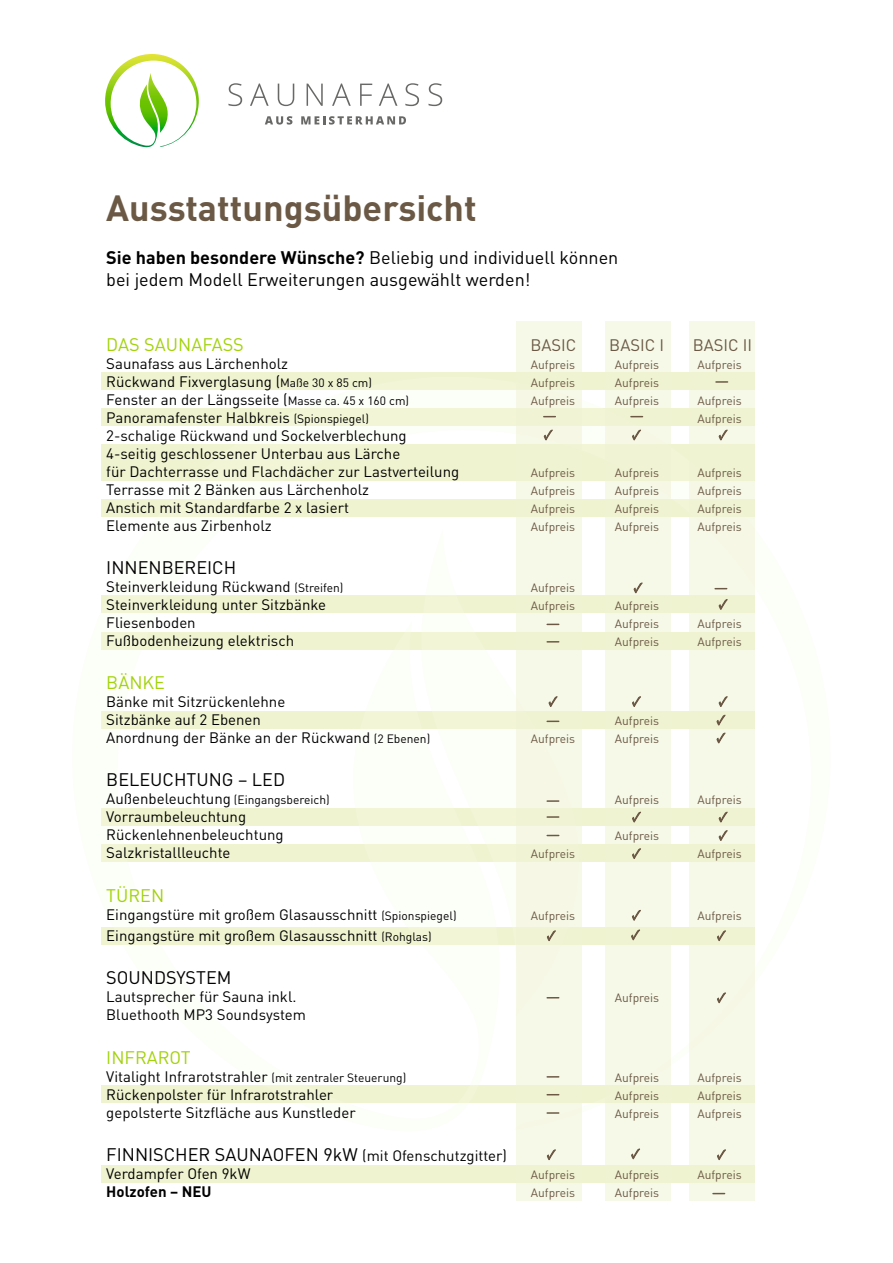
<style>
.page{position:relative;width:893px;height:1263px;background:#fff}
.page>*{position:absolute;margin:0;border:0;box-sizing:border-box;transform-origin:0 0}
.t1{font:700 36px "DIN";color:#6b5945}
.t2{font:18px/21.6px "DIN";color:#000}
.t3{font:18px "DIN";color:#a3d20a}
.t4{font:16.5px "DIN";color:#6b5945}
.t5{font:15px/18px "DIN";color:#000}
.t6{font:700 15px "DIN";color:#000}
.t7{font:12px "DIN";color:#6b5945}
.t8{font:12px "DIN";color:#000}
.s1{font-weight:700}
.s2{font-size:12px}
.s3{font-size:15px}
</style>
<div class="page">
<div style="left:101px;top:372px;width:654px;height:17px;background:#f0f3d0"></div>
<div style="left:101px;top:1165px;width:654px;height:17px;background:#f0f3d0"></div>
<svg style="left:113px;top:389px;width:576px;height:196px"></svg>
<svg style="left:425px;top:529px;width:32px;height:55px"></svg>
<svg style="left:101px;top:584px;width:403px;height:519px"></svg>
<svg style="left:514px;top:585px;width:175px;height:545px"></svg>
<svg style="left:420px;top:596px;width:163px;height:419px"></svg>
<svg style="left:105px;top:54px;width:94px;height:94px"></svg>
<svg style="left:228px;top:83px;width:14px;height:23px"></svg>
<svg style="left:250px;top:84px;width:19px;height:22px"></svg>
<svg style="left:278px;top:84px;width:16px;height:22px"></svg>
<svg style="left:307px;top:84px;width:16px;height:22px"></svg>
<svg style="left:332px;top:84px;width:19px;height:22px"></svg>
<svg style="left:360px;top:84px;width:12px;height:22px"></svg>
<svg style="left:379px;top:84px;width:18px;height:22px"></svg>
<svg style="left:405px;top:83px;width:14px;height:23px"></svg>
<svg style="left:428px;top:83px;width:14px;height:23px"></svg>
<svg style="left:265px;top:116px;width:27px;height:9px"></svg>
<svg style="left:301px;top:116px;width:105px;height:9px"></svg>
<svg style="left:517px;top:321px;width:65px;height:879px;background:#f4f7e1"></svg>
<svg style="left:605px;top:321px;width:65px;height:879px;background:#f5f7e2"></svg>
<svg style="left:689px;top:321px;width:66px;height:879px;background:#f5f7e2"></svg>
<svg style="left:630px;top:1141px;width:11px;height:19px"></svg>
<svg style="left:716px;top:923px;width:10px;height:19px"></svg>
<svg style="left:716px;top:1142px;width:10px;height:19px"></svg>
<svg style="left:716px;top:985px;width:10px;height:19px"></svg>
<svg style="left:546px;top:923px;width:10px;height:19px"></svg>
<svg style="left:546px;top:1142px;width:10px;height:19px"></svg>
<svg style="left:630px;top:902px;width:11px;height:39px"></svg>
<svg style="left:718px;top:422px;width:10px;height:19px"></svg>
<svg style="left:718px;top:804px;width:10px;height:38px"></svg>
<svg style="left:633px;top:575px;width:10px;height:19px"></svg>
<svg style="left:631px;top:689px;width:11px;height:19px"></svg>
<svg style="left:631px;top:804px;width:11px;height:20px"></svg>
<svg style="left:631px;top:841px;width:11px;height:19px"></svg>
<svg style="left:548px;top:689px;width:10px;height:19px"></svg>
<svg style="left:716px;top:689px;width:12px;height:55px"></svg>
<svg style="left:543px;top:416px;width:12px;height:25px"></svg>
<svg style="left:631px;top:416px;width:11px;height:25px"></svg>
<svg style="left:715px;top:588px;width:13px;height:23px"></svg>
<svg style="left:547px;top:624px;width:12px;height:1px"></svg>
<svg style="left:547px;top:641px;width:12px;height:2px"></svg>
<svg style="left:547px;top:720px;width:12px;height:2px"></svg>
<svg style="left:547px;top:816px;width:12px;height:2px"></svg>
<svg style="left:547px;top:800px;width:12px;height:2px"></svg>
<svg style="left:547px;top:835px;width:12px;height:1px"></svg>
<svg style="left:547px;top:997px;width:12px;height:1px"></svg>
<svg style="left:547px;top:1094px;width:12px;height:1px"></svg>
<svg style="left:547px;top:1112px;width:12px;height:2px"></svg>
<svg style="left:713px;top:1193px;width:12px;height:1px"></svg>
<svg style="left:547px;top:1076px;width:12px;height:1px"></svg>
<svg style="left:716px;top:381px;width:12px;height:2px"></svg>
<h1 class="t1" style="left:106px;top:185px;width:372px">Ausstattungsübersicht</h1>
<p class="t2" style="left:106px;top:247px;width:513px"><span class="s1">Sie haben besondere Wünsche?</span> Beliebig und individuell können bei jedem Modell Erweiterungen ausgewählt werden!</p>
<p class="t3" style="left:106px;top:333px;width:139px">DAS SAUNAFASS</p>
<p class="t4" style="left:530px;top:335px;width:47px">BASIC</p>
<p class="t4" style="left:609px;top:335px;width:56px">BASIC I</p>
<p class="t4" style="left:693px;top:335px;width:61px">BASIC II</p>
<p class="t5" style="left:106px;top:354px;width:183px">Saunafass aus Lärchenholz</p>
<p class="t7" style="left:531px;top:357px;width:46px">Aufpreis</p>
<p class="t7" style="left:615px;top:357px;width:46px">Aufpreis</p>
<p class="t7" style="left:697px;top:357px;width:46px">Aufpreis</p>
<p class="t5" style="left:106px;top:372px;width:267px">Rückwand Fixverglasung (<span class="s2">Maße 30 x 85 cm)</span></p>
<p class="t7" style="left:531px;top:375px;width:46px">Aufpreis</p>
<p class="t7" style="left:615px;top:375px;width:46px">Aufpreis</p>
<p class="t5" style="left:106px;top:390px;width:304px">Fenster an der Längsseite (<span class="s2">Masse ca. 45 x 160 cm)</span></p>
<p class="t7" style="left:531px;top:393px;width:46px">Aufpreis</p>
<p class="t7" style="left:615px;top:393px;width:46px">Aufpreis</p>
<p class="t7" style="left:697px;top:393px;width:46px">Aufpreis</p>
<p class="t5" style="left:106px;top:408px;width:264px">Panoramafenster Halbkreis <span class="s2">(Spionspiegel)</span></p>
<p class="t7" style="left:697px;top:411px;width:46px">Aufpreis</p>
<p class="t5" style="left:106px;top:426px;width:354px">2-schalige Rückwand und Sockelverblechung<br>4-seitig geschlossener Unterbau aus Lärche<br>für Dachterrasse und Flachdächer zur Lastverteilung</p>
<p class="t7" style="left:531px;top:465px;width:46px">Aufpreis</p>
<p class="t7" style="left:615px;top:465px;width:46px">Aufpreis</p>
<p class="t7" style="left:697px;top:465px;width:46px">Aufpreis</p>
<p class="t5" style="left:106px;top:480px;width:264px">Terrasse mit 2 Bänken aus Lärchenholz</p>
<p class="t7" style="left:531px;top:483px;width:46px">Aufpreis</p>
<p class="t7" style="left:615px;top:483px;width:46px">Aufpreis</p>
<p class="t7" style="left:697px;top:483px;width:46px">Aufpreis</p>
<p class="t5" style="left:106px;top:498px;width:244px">Anstich mit Standardfarbe 2 x lasiert</p>
<p class="t7" style="left:531px;top:501px;width:46px">Aufpreis</p>
<p class="t7" style="left:615px;top:501px;width:46px">Aufpreis</p>
<p class="t7" style="left:697px;top:501px;width:46px">Aufpreis</p>
<p class="t5" style="left:106px;top:516px;width:167px">Elemente aus Zirbenholz</p>
<p class="t7" style="left:531px;top:519px;width:46px">Aufpreis</p>
<p class="t7" style="left:615px;top:519px;width:46px">Aufpreis</p>
<p class="t7" style="left:697px;top:519px;width:46px">Aufpreis</p>
<p class="t2" style="left:106px;top:556px;width:131px">INNENBEREICH</p>
<p class="t5" style="left:106px;top:577px;width:239px">Steinverkleidung Rückwand <span class="s2">(Streifen)</span></p>
<p class="t7" style="left:531px;top:580px;width:46px">Aufpreis</p>
<p class="t5" style="left:106px;top:595px;width:221px">Steinverkleidung unter Sitzbänke</p>
<p class="t7" style="left:531px;top:598px;width:46px">Aufpreis</p>
<p class="t7" style="left:615px;top:598px;width:46px">Aufpreis</p>
<p class="t5" style="left:106px;top:613px;width:91px">Fliesenboden</p>
<p class="t7" style="left:615px;top:616px;width:46px">Aufpreis</p>
<p class="t7" style="left:697px;top:616px;width:46px">Aufpreis</p>
<p class="t5" style="left:106px;top:631px;width:189px">Fußbodenheizung elektrisch</p>
<p class="t7" style="left:615px;top:634px;width:46px">Aufpreis</p>
<p class="t7" style="left:697px;top:634px;width:46px">Aufpreis</p>
<p class="t3" style="left:106px;top:671px;width:60px">BÄNKE</p>
<p class="t5" style="left:106px;top:692px;width:181px">Bänke mit Sitzrückenlehne<br>Sitzbänke auf 2 Ebenen</p>
<p class="t7" style="left:615px;top:713px;width:46px">Aufpreis</p>
<p class="t5" style="left:106px;top:728px;width:325px">Anordnung der Bänke an der Rückwand <span class="s2">(2 Ebenen)</span></p>
<p class="t7" style="left:531px;top:731px;width:46px">Aufpreis</p>
<p class="t7" style="left:615px;top:731px;width:46px">Aufpreis</p>
<p class="t2" style="left:106px;top:769px;width:180px">BELEUCHTUNG – LED</p>
<p class="t8" style="left:106px;top:793px;width:225px"><span class="s3">Außenbeleuchtung</span> (Eingangsbereich)</p>
<p class="t7" style="left:615px;top:793px;width:46px">Aufpreis</p>
<p class="t7" style="left:697px;top:793px;width:46px">Aufpreis</p>
<p class="t5" style="left:106px;top:808px;width:179px">Vorraumbeleuchtung<br>Rückenlehnenbeleuchtung</p>
<p class="t7" style="left:615px;top:829px;width:46px">Aufpreis</p>
<p class="t5" style="left:106px;top:844px;width:126px">Salzkristallleuchte</p>
<p class="t7" style="left:531px;top:847px;width:46px">Aufpreis</p>
<p class="t7" style="left:697px;top:847px;width:46px">Aufpreis</p>
<p class="t3" style="left:106px;top:884px;width:59px">TÜREN</p>
<p class="t5" style="left:106px;top:905px;width:352px">Eingangstüre mit großem Glasausschnitt <span class="s2">(Spionspiegel)</span></p>
<p class="t7" style="left:531px;top:908px;width:46px">Aufpreis</p>
<p class="t7" style="left:697px;top:908px;width:46px">Aufpreis</p>
<p class="t5" style="left:106px;top:926px;width:327px">Eingangstüre mit großem Glasausschnitt <span class="s2">(Rohglas)</span></p>
<p class="t2" style="left:106px;top:967px;width:127px">SOUNDSYSTEM</p>
<p class="t5" style="left:106px;top:988px;width:192px">Lautsprecher für Sauna inkl.</p>
<p class="t7" style="left:615px;top:991px;width:46px">Aufpreis</p>
<p class="t5" style="left:106px;top:1006px;width:201px">Bluethooth MP3 Soundsystem</p>
<p class="t3" style="left:106px;top:1046px;width:86px">INFRAROT</p>
<p class="t5" style="left:106px;top:1067px;width:301px">Vitalight Infrarotstrahler <span class="s2">(mit zentraler Steuerung)</span></p>
<p class="t7" style="left:615px;top:1070px;width:46px">Aufpreis</p>
<p class="t7" style="left:697px;top:1070px;width:46px">Aufpreis</p>
<p class="t5" style="left:106px;top:1085px;width:228px">Rückenpolster für Infrarotstrahler</p>
<p class="t7" style="left:615px;top:1088px;width:46px">Aufpreis</p>
<p class="t7" style="left:697px;top:1088px;width:46px">Aufpreis</p>
<p class="t5" style="left:106px;top:1103px;width:251px">gepolsterte Sitzfläche aus Kunstleder</p>
<p class="t7" style="left:615px;top:1106px;width:46px">Aufpreis</p>
<p class="t7" style="left:697px;top:1106px;width:46px">Aufpreis</p>
<p class="t2" style="left:106px;top:1143px;width:402px">FINNISCHER SAUNAOFEN 9kW <span class="s3">(mit Ofenschutzgitter)</span></p>
<p class="t5" style="left:106px;top:1164px;width:146px">Verdampfer Ofen 9kW</p>
<p class="t7" style="left:531px;top:1167px;width:46px">Aufpreis</p>
<p class="t7" style="left:615px;top:1167px;width:46px">Aufpreis</p>
<p class="t7" style="left:697px;top:1167px;width:46px">Aufpreis</p>
<p class="t6" style="left:106px;top:1182px;width:107px">Holzofen – NEU</p>
<p class="t7" style="left:531px;top:1185px;width:46px">Aufpreis</p>
<p class="t7" style="left:615px;top:1185px;width:46px">Aufpreis</p>
</div>
